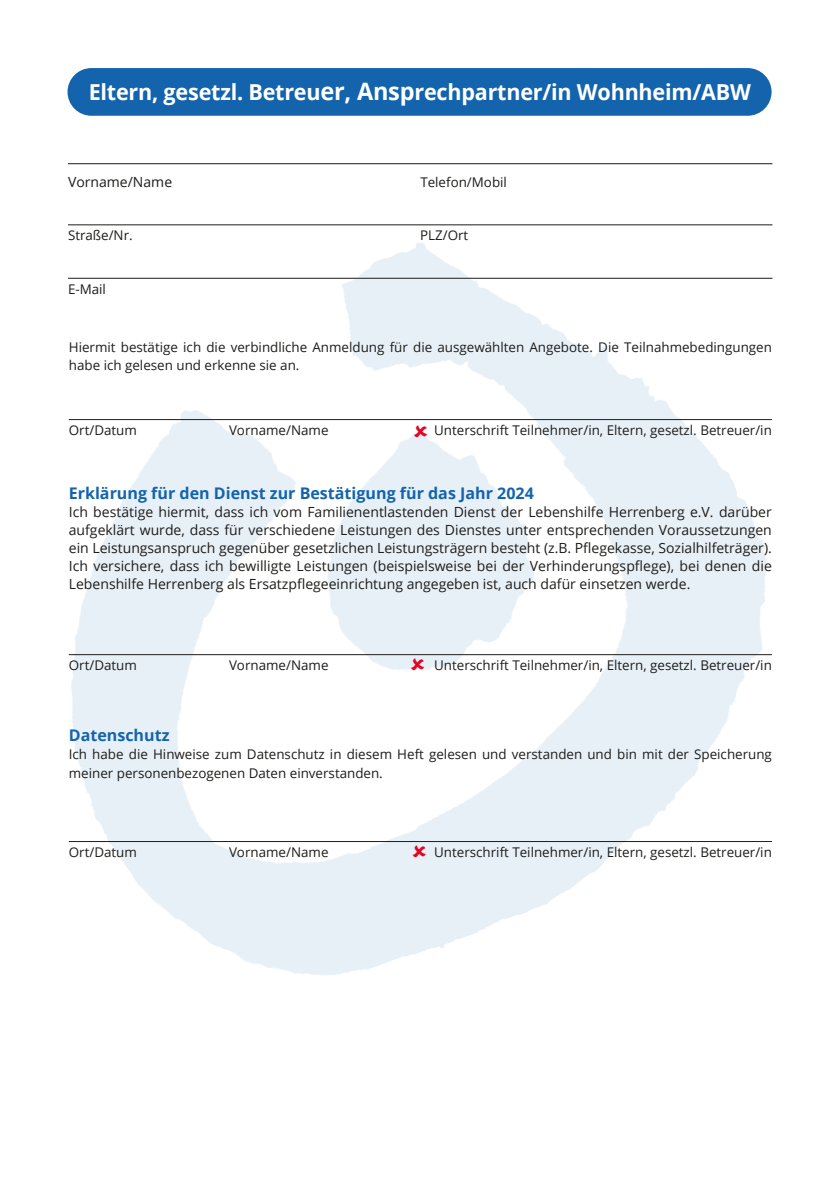
<style>
.page{position:relative;width:840px;height:1191px;background:#fff}
.page>*{position:absolute;margin:0;border:0;box-sizing:border-box;transform-origin:0 0}
.t1{font:700 22px "Open Sans";letter-spacing:-.01em;color:#fff}
.t2{font:700 16px "Open Sans";color:#1364ad}
.t3{font:14px/18px "Open Sans";color:#1d1d1b;text-align:justify}
.t4{font:13.4px/18px "Open Sans";color:#1d1d1b}
.s1{font-size:24px}
</style>
<div class="page">
<img style="left:68px;top:224px;width:705px;height:751px">
<hr style="left:69px;top:419px;width:702px;height:1px;background:#1d1d1b">
<hr style="left:69px;top:654px;width:702px;height:1px;background:#1d1d1b">
<hr style="left:69px;top:841px;width:702px;height:1px;background:#1d1d1b">
<div style="left:67px;top:68px;width:704px;height:48px;background:#1364ad;border-radius:24px"></div>
<hr style="left:68px;top:163px;width:704px;height:1px;background:#1d1d1b">
<hr style="left:68px;top:224px;width:704px;height:1px;background:#1d1d1b">
<hr style="left:68px;top:278px;width:704px;height:1px;background:#1d1d1b">
<svg style="left:414px;top:424px;width:13px;height:13px"></svg>
<svg style="left:411px;top:657px;width:13px;height:12px"></svg>
<svg style="left:412px;top:844px;width:13px;height:12px"></svg>
<h1 class="t1" style="left:89px;top:76px;width:663px">Eltern, gesetzl. Betreu<span class="s1">er, Ansp</span>rechpartner/in Wohnheim/ABW</h1>
<p class="t3" style="left:68px;top:172px;width:106px">Vorname/Name</p>
<p class="t4" style="left:420px;top:173px;width:88px">Telefon/Mobil</p>
<p class="t4" style="left:68px;top:226px;width:66px">Straße/Nr.</p>
<p class="t4" style="left:420px;top:226px;width:50px">PLZ/Ort</p>
<p class="t4" style="left:68px;top:279px;width:39px">E-Mail</p>
<p class="t4" style="left:69px;top:337px;width:704px">Hiermit bestätige ich die verbindliche Anmeldung für die ausgewählten Angebote. Die Teilnahmebedingungen habe ich gelesen und erkenne sie an.</p>
<p class="t4" style="left:69px;top:421px;width:70px">Ort/Datum</p>
<p class="t4" style="left:229px;top:421px;width:101px">Vorname/Name</p>
<p class="t4" style="left:434px;top:421px;width:339px">Unterschrift Teilnehmer/in, Eltern, gesetzl. Betreuer/in</p>
<p class="t2" style="left:69px;top:482px;width:466px">Erklärung für den Dienst zur Bestätigung für das Jahr 2024</p>
<p class="t3" style="left:69px;top:502px;width:704px">Ich bestätige hiermit, dass ich vom Familienentlastenden Dienst der Lebenshilfe Herrenberg e.V. darüber aufgeklärt wurde, dass für verschiedene Leistungen des Dienstes unter entsprechenden Voraussetzungen ein Leistungsanspruch gegenüber gesetzlichen Leistungsträgern besteht (z.B. Pflegekasse, Sozialhilfeträger).<br>Ich versichere, dass ich bewilligte Leistungen (beispielsweise bei der Verhinderungspflege), bei denen die Lebenshilfe Herrenberg als Ersatzpflegeeinrichtung angegeben ist, auch dafür einsetzen werde.</p>
<p class="t4" style="left:69px;top:656px;width:70px">Ort/Datum</p>
<p class="t4" style="left:229px;top:656px;width:101px">Vorname/Name</p>
<p class="t4" style="left:434px;top:656px;width:339px">Unterschrift Teilnehmer/in, Eltern, gesetzl. Betreuer/in</p>
<p class="t2" style="left:69px;top:724px;width:102px">Datenschutz</p>
<p class="t4" style="left:69px;top:745px;width:704px">Ich habe die Hinweise zum Datenschutz in diesem Heft gelesen und verstanden und bin mit der Speicherung meiner personenbezogenen Daten einverstanden.</p>
<p class="t4" style="left:69px;top:843px;width:70px">Ort/Datum</p>
<p class="t4" style="left:229px;top:843px;width:101px">Vorname/Name</p>
<p class="t4" style="left:434px;top:843px;width:339px">Unterschrift Teilnehmer/in, Eltern, gesetzl. Betreuer/in</p>
</div>
